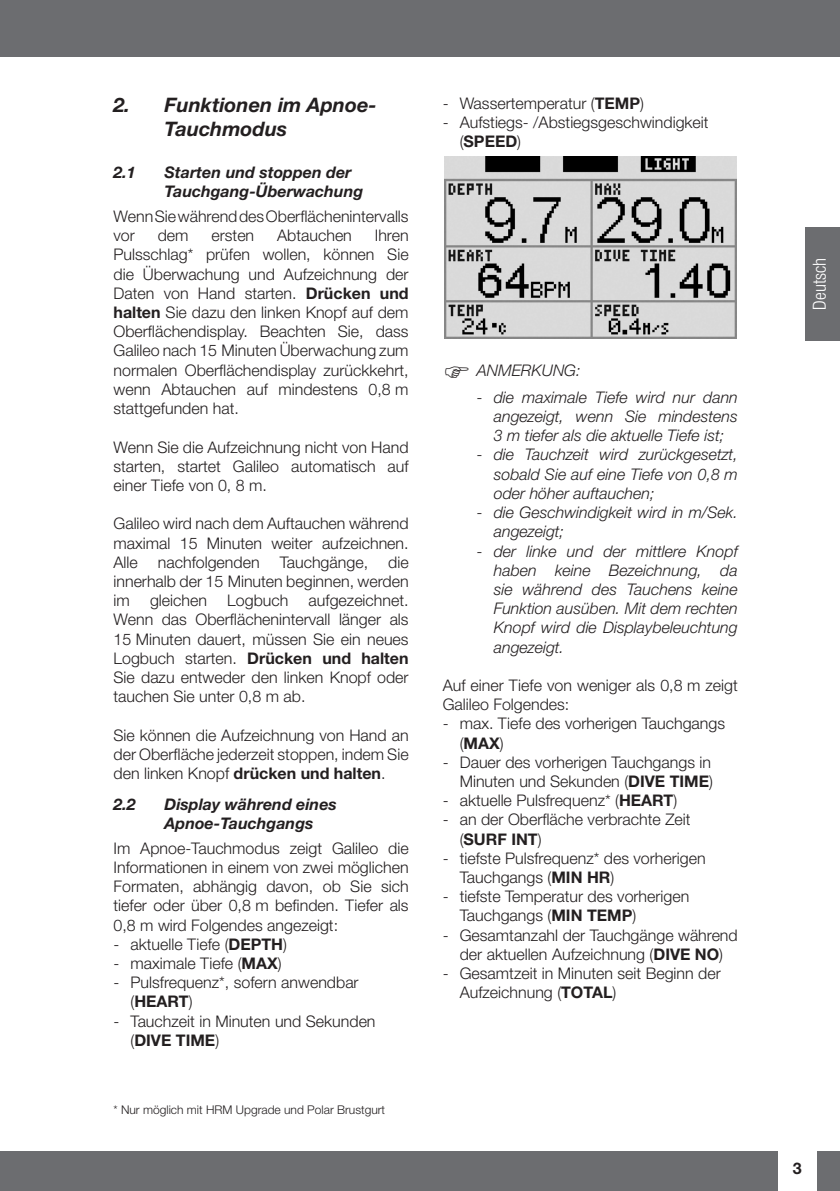
<style>
.page{position:relative;width:840px;height:1191px;background:#fff}
.page>*{position:absolute;margin:0;border:0;box-sizing:border-box;transform-origin:0 0}
.t1{font:italic 700 20px/24px "Helvetica Neue";color:#231f20}
.t2{font:300 condensed 18px "Helvetica Neue";color:#fff}
.t3{font:300 16px/19.2px "Helvetica Neue";color:#231f20}
.t4{font:italic 300 16px/19.2px "Helvetica Neue";color:#231f20;text-align:justify}
.t5{font:italic 700 16px/19.2px "Helvetica Neue";color:#231f20}
.t6{font:700 16px "Helvetica Neue";color:#231f20}
.t7{font:300 12px "Helvetica Neue";color:#231f20}
.s1{font-weight:700}
</style>
<div class="page">
<div style="left:0;top:1151px;width:777px;height:40px;background:#6c6d70"></div>
<div style="left:816px;top:1151px;width:23px;height:40px;background:#6c6d70"></div>
<img style="left:444px;top:156px;width:292px;height:183px">
<div style="left:0;top:0;width:839px;height:57px;background:#6c6d70"></div>
<div style="left:805px;top:227px;width:34px;height:113px;background:#6c6d70"></div>
<p class="t1" style="left:164px;top:95px;width:213px;text-indent:-51px">2. Funktionen im Apnoe-<br>Tauchmodus</p>
<p class="t5" style="left:113px;top:164px;width:24px">2.1</p>
<p class="t5" style="left:164px;top:164px;width:200px">Starten und stoppen der<br>Tauchgang-Überwachung</p>
<p class="t3" style="left:113px;top:208px;width:296px">Wenn Sie während des Oberflächenintervalls vor</p>
<p class="t3" style="left:113px;top:227px;width:296px;text-align:justify;text-indent:261px">Ihren Pulsschlag* prüfen wollen, können Sie die Überwachung und Aufzeichnung der Daten von Hand starten. <span class="s1">Drücken und halten</span> Sie dazu den linken Knopf auf dem Oberflächendisplay. Beachten Sie, dass Galileo nach 15 Minuten Überwachung zum normalen Oberflächendisplay zurückkehrt, wenn Abtauchen auf mindestens 0,8 m stattgefunden hat.</p>
<p class="t3" style="left:113px;top:439px;width:296px;text-align:justify">Wenn Sie die Aufzeichnung nicht von Hand starten, startet Galileo automatisch auf einer Tiefe von 0, 8 m.</p>
<p class="t3" style="left:113px;top:515px;width:296px;text-align:justify">Galileo wird nach dem Auftauchen während maximal 15 Minuten weiter aufzeichnen.<br>Alle</p>
<p class="t3" style="left:158px;top:227px;width:32px">dem</p>
<p class="t3" style="left:211px;top:227px;width:44px">ersten</p>
<p class="t3" style="left:277px;top:227px;width:76px">Abtauchen</p>
<p class="t3" style="left:113px;top:554px;width:296px;text-align:justify;text-indent:274px">die innerhalb der 15 Minuten beginnen, werden im</p>
<p class="t3" style="left:158px;top:554px;width:103px">nachfolgenden</p>
<p class="t3" style="left:279px;top:554px;width:90px">Tauchgänge,</p>
<p class="t3" style="left:113px;top:592px;width:296px;text-align:justify;text-indent:195px">aufgezeichnet.<br>Wenn das Oberflächenintervall länger als 15 Minuten dauert, müssen Sie ein neues Logbuch starten. <span class="s1">Drücken und halten </span>Sie dazu entweder den linken Knopf oder tauchen Sie unter 0,8 m ab.</p>
<p class="t3" style="left:113px;top:727px;width:296px;text-align:justify">Sie können die Aufzeichnung von Hand an der Oberfläche jederzeit stoppen, indem Sie den linken Knopf <span class="s1">drücken und halten</span>.</p>
<p class="t5" style="left:113px;top:795px;width:24px">2.2</p>
<p class="t5" style="left:164px;top:795px;width:174px">Display während eines<br>Apnoe-Tauchgangs</p>
<p class="t3" style="left:113px;top:840px;width:296px;text-align:justify">Im Apnoe-Tauchmodus zeigt Galileo die Informationen in einem von zwei möglichen Formaten, abhängig davon, ob Sie sich tiefer oder über 0,8 m befinden. Tiefer als 0,8 m wird Folgendes angezeigt:</p>
<p class="t3" style="left:113px;top:936px;width:175px">- aktuelle Tiefe (<span class="s1">DEPTH</span>)</p>
<p class="t3" style="left:113px;top:955px;width:169px">- maximale Tiefe (<span class="s1">MAX</span>)</p>
<p class="t3" style="left:130px;top:974px;width:229px;text-indent:-17px">- Pulsfrequenz*, sofern anwendbar (<span class="s1">HEART</span>)</p>
<p class="t3" style="left:130px;top:1012px;width:246px;text-indent:-17px">- Tauchzeit in Minuten und Sekunden (<span class="s1">DIVE TIME</span>)</p>
<p class="t3" style="left:150px;top:592px;width:58px">gleichen</p>
<p class="t3" style="left:227px;top:592px;width:63px">Logbuch</p>
<p class="t7" style="left:113px;top:1105px;width:273px">* Nur möglich mit HRM Upgrade und Polar Brustgurt</p>
<p class="t3" style="left:442px;top:95px;width:203px">- Wassertemperatur (<span class="s1">TEMP</span>)</p>
<p class="t3" style="left:459px;top:114px;width:250px;text-indent:-17px">- Aufstiegs- /Abstiegsgeschwindigkeit (<span class="s1">SPEED</span>)</p>
<p class="t4" style="left:476px;top:362px;width:105px">ANMERKUNG:</p>
<p class="t4" style="left:493px;top:389px;width:245px;text-indent:-17px">- die maximale Tiefe wird nur dann angezeigt, wenn Sie mindestens 3 m tiefer als die aktuelle Tiefe ist;</p>
<p class="t4" style="left:493px;top:447px;width:245px;text-indent:-17px">- die Tauchzeit wird zurückgesetzt, sobald Sie auf eine Tiefe von 0,8 m oder höher auftauchen;</p>
<p class="t4" style="left:493px;top:504px;width:245px;text-indent:-17px">- die Geschwindigkeit wird in m/Sek. angezeigt;</p>
<p class="t4" style="left:493px;top:543px;width:245px;text-indent:-17px">- der linke und der mittlere Knopf haben keine Bezeichnung, da sie während des Tauchens keine Funktion ausüben. Mit dem rechten Knopf wird die Displaybeleuchtung angezeigt.</p>
<p class="t3" style="left:442px;top:677px;width:296px">Auf einer Tiefe von weniger als 0,8 m zeigt<br>Galileo Folgendes:</p>
<p class="t3" style="left:459px;top:715px;width:267px;text-indent:-17px">- max. Tiefe des vorherigen Tauchgangs (<span class="s1">MAX</span>)</p>
<p class="t3" style="left:442px;top:754px;width:272px;text-align:right">- Dauer des vorherigen Tauchgangs in<br>Minuten und Sekunden (<span class="s1">DIVE TIME</span>)</p>
<p class="t3" style="left:442px;top:792px;width:236px">- aktuelle Pulsfrequenz* (<span class="s1">HEART</span>)</p>
<p class="t3" style="left:459px;top:811px;width:232px;text-indent:-17px">- an der Oberfläche verbrachte Zeit (<span class="s1">SURF INT</span>)</p>
<p class="t3" style="left:459px;top:850px;width:247px;text-indent:-17px">- tiefste Pulsfrequenz* des vorherigen<br>Tauchgangs (<span class="s1">MIN HR</span>)</p>
<p class="t3" style="left:459px;top:888px;width:231px;text-indent:-17px">- tiefste Temperatur des vorherigen<br>Tauchgangs (<span class="s1">MIN TEMP</span>)</p>
<p class="t3" style="left:442px;top:927px;width:296px;text-align:center">- Gesamtanzahl der Tauchgänge während der aktuellen Aufzeichnung (<span class="s1">DIVE NO</span>)</p>
<p class="t3" style="left:459px;top:965px;width:262px;text-indent:-17px">- Gesamtzeit in Minuten seit Beginn der<br>Aufzeichnung (<span class="s1">TOTAL</span>)</p>
<p class="t2" style="left:812px;top:309px;width:53px;rotate:-90deg">Deutsch</p>
<p class="t6" style="left:792px;top:1162px;width:10px">3</p>
</div>
